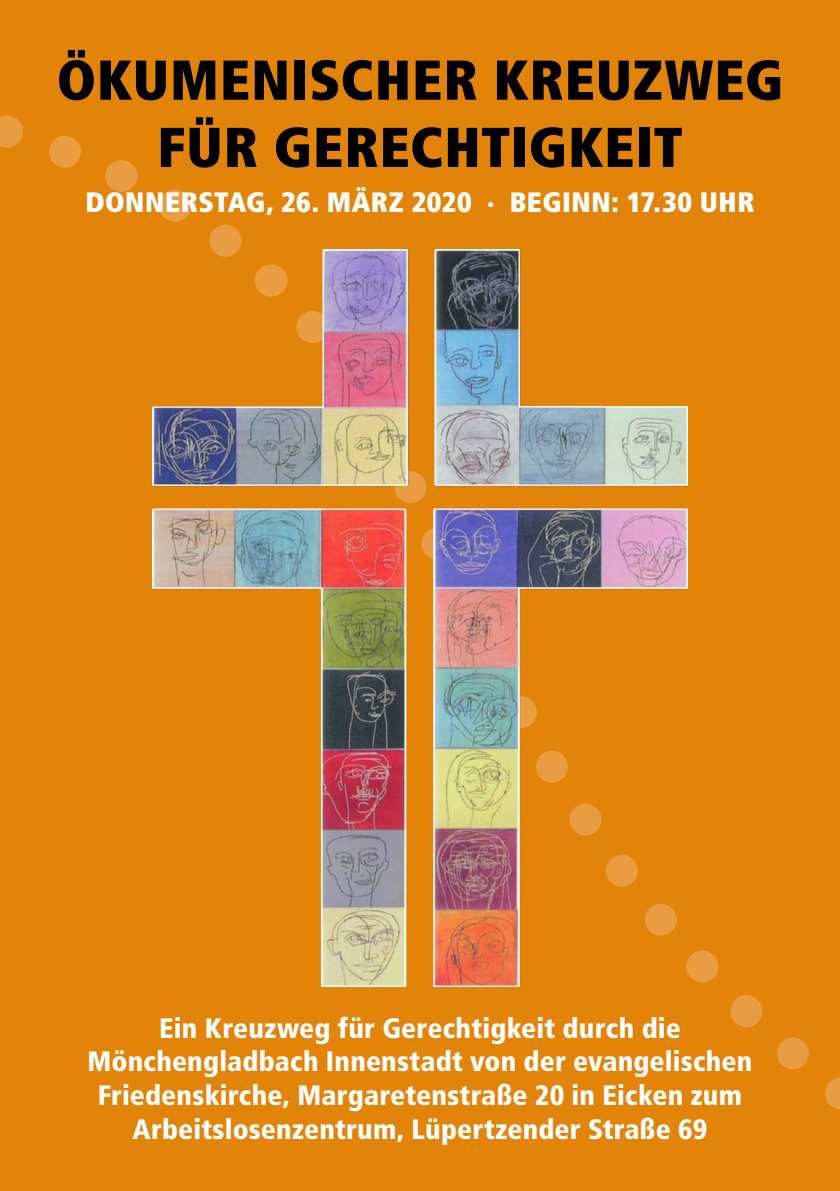
<style>
.page{position:relative;width:840px;height:1191px;background:#fff}
.page>*{position:absolute;margin:0;border:0;box-sizing:border-box;transform-origin:0 0}
.t1{font:900 condensed 56px/67.2px "Frutiger LT";letter-spacing:.015em;color:#000;text-align:center}
.t2{font:900 condensed 28px/33.6px "Frutiger LT";letter-spacing:.005em;color:#fff;text-align:center}
.t3{font:900 condensed 28px "Frutiger LT";letter-spacing:.02em;color:#fff}
</style>
<div class="page">
<div style="left:0;top:0;width:839px;height:1191px;background:#e18409"></div>
<svg style="left:0;top:115px;width:242px;height:134px"></svg>
<svg style="left:320px;top:405px;width:519px;height:705px"></svg>
<hr style="left:0;top:99px;width:1px;height:32px;background:#e89d42">
<hr style="left:839px;top:1113px;width:1px;height:32px;background:#e89d42">
<img style="left:152px;top:249px;width:535px;height:737px">
<h1 class="t1" style="left:57px;top:46px;width:727px">ÖKUMENISCHER KREUZWEG<br>FÜR GERECHTIGKEIT</h1>
<p class="t3" style="left:85px;top:185px;width:670px">DONNERSTAG, 26. MÄRZ 2020 · BEGINN: 17.30 UHR</p>
<p class="t2" style="left:87px;top:1011px;width:666px">Ein Kreuzweg für Gerechtigkeit durch die Mönchengladbach Innenstadt von der evangelischen Friedenskirche, Margaretenstraße 20 in Eicken zum Arbeitslosenzentrum, Lüpertzender Straße 69</p>
</div>
